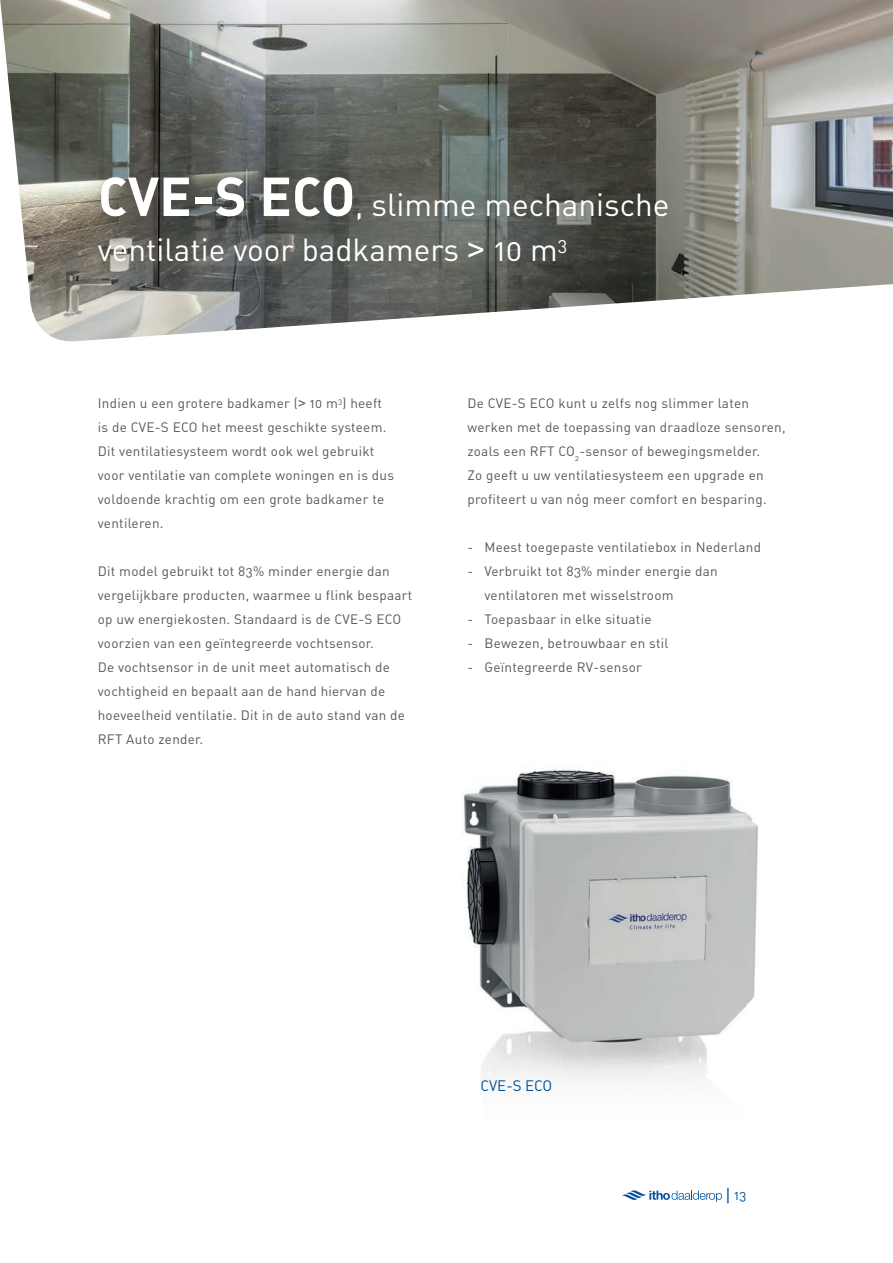
<style>
.page{position:relative;width:893px;height:1263px;background:#fff}
.page>*{position:absolute;margin:0;border:0;box-sizing:border-box;transform-origin:0 0}
.t1{font:31.5px/45px "DIN Regular Alternate";color:#fff}
.t2{font:15px "DIN Regular Alternate";letter-spacing:-.005em;color:#01529a}
.t3{font:13.5px/24px "DIN Regular Alternate";letter-spacing:.02em;color:#57585a}
.t4{font:13.5px "DIN Regular Alternate";color:#01519b}
.s1{font-family:"DIN Bold Alternate";font-size:54px}
.s2{font-family:"Arial"}
.s3{font-size:18px}
</style>
<div class="page">
<svg style="left:622px;top:1190px;width:100px;height:12px"></svg>
<img style="left:0;top:0;width:893px;height:342px">
<img style="left:462px;top:767px;width:296px;height:317px">
<h1 class="t1" style="left:98px;top:182px;width:573px"><span class="s1">CVE-S ECO</span>, slimme mechanische ventilatie voor badkamers <span class="s2">&gt;</span> 10 m<sup>3</sup></h1>
<p class="t3" style="left:98px;top:391px;width:298px">Indien u een grotere badkamer (<span class="s2">&gt;</span> 10 m<sup>3</sup>) heeft is de CVE-S ECO het meest geschikte systeem.<br>Dit ventilatiesysteem wordt ook wel gebruikt voor ventilatie van complete woningen en is dus voldoende krachtig om een grote badkamer te ventileren.</p>
<p class="t3" style="left:98px;top:559px;width:316px">Dit model gebruikt tot 83% minder energie dan vergelijkbare producten, waarmee u flink bespaart op uw energiekosten. Standaard is de CVE-S ECO voorzien van een geïntegreerde vochtsensor.<br>De vochtsensor in de unit meet automatisch de vochtigheid en bepaalt aan de hand hiervan de hoeveelheid ventilatie. Dit in de auto stand van de RFT Auto zender.</p>
<p class="t3" style="left:467px;top:391px;width:320px">De CVE-S ECO kunt u zelfs nog slimmer laten werken met de toepassing van draadloze sensoren, zoals een RFT CO<sub>2</sub>-sensor of bewegingsmelder.<br>Zo geeft u uw ventilatiesysteem een upgrade en profiteert u van nóg meer comfort en besparing.</p>
<p class="t3" style="left:467px;top:535px;width:295px">- Meest toegepaste ventilatiebox in Nederland</p>
<p class="t3" style="left:484px;top:559px;width:235px;text-indent:-17px">- Verbruikt tot 83% minder energie dan ventilatoren met wisselstroom</p>
<p class="t3" style="left:467px;top:607px;width:186px">- Toepasbaar in elke situatie</p>
<p class="t3" style="left:467px;top:631px;width:202px">- Bewezen, betrouwbaar en stil</p>
<p class="t3" style="left:467px;top:655px;width:176px">- Geïntegreerde RV-sensor</p>
<p class="t2" style="left:480px;top:1076px;width:73px">CVE-S ECO</p>
<p class="t4" style="left:725px;top:1187px;width:23px"><span class="s3">|</span> 13</p>
</div>
